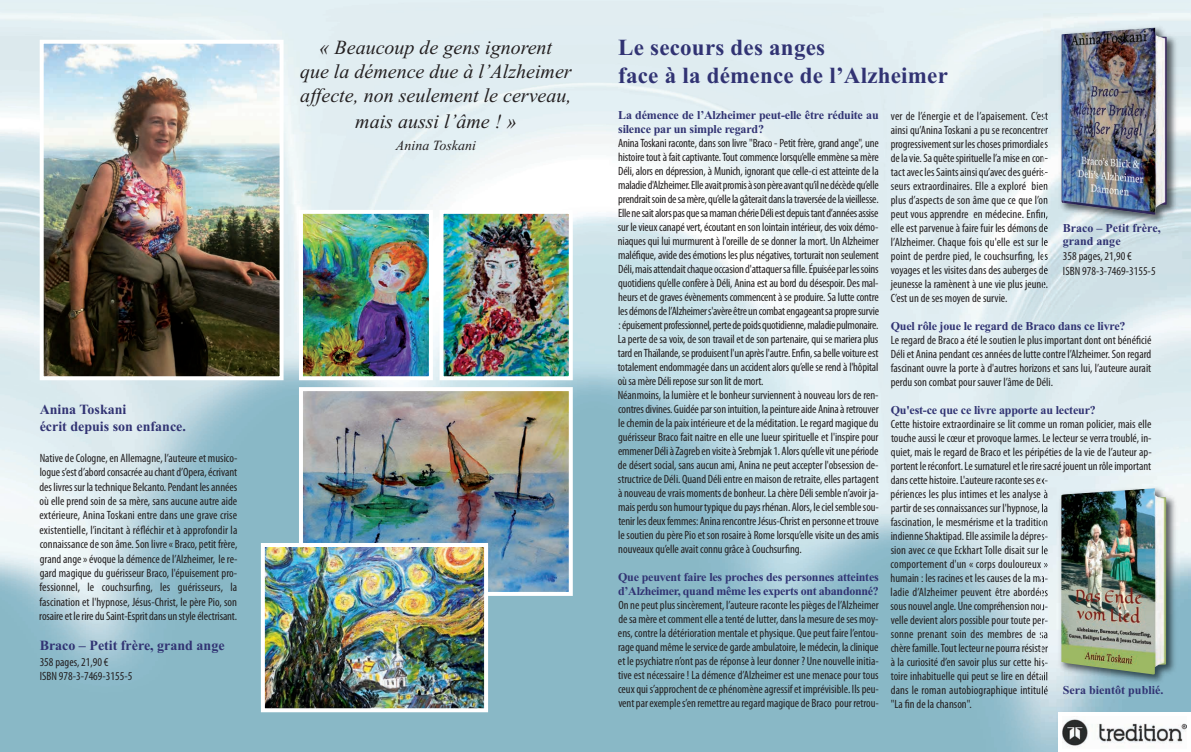
<style>
.page{position:relative;width:1191px;height:752px;background:#fff}
.page>*{position:absolute;margin:0;border:0;box-sizing:border-box;transform-origin:0 0}
.t1{font:700 23px/27.6px "Times New Roman";letter-spacing:.01em;color:#313373}
.t2{font:italic 20px/24px "Times New Roman";color:#231f20;text-align:center}
.t3{font:700 14px/16.8px "Times New Roman";color:#313373}
.t4{font:italic 14px "Times New Roman";color:#231f20}
.t5{font:condensed 12px/14px "Myriad Pro";letter-spacing:-.005em;color:#231f20;text-align:justify}
.t6{font:700 12px/14px "Times New Roman";letter-spacing:-.015em;color:#313373}
</style>
<div class="page">
<img style="left:45px;top:45px;width:233px;height:330px">
<div style="left:40px;top:40px;width:243px;height:340px;border:4px solid #fff"></div>
<img style="left:304px;top:215px;width:124px;height:160px">
<div style="left:299px;top:210px;width:134px;height:170px;border:4px solid #fff"></div>
<img style="left:304px;top:392px;width:264px;height:198px">
<div style="left:299px;top:387px;width:274px;height:208px;border:4px solid #fff"></div>
<img style="left:266px;top:547px;width:217px;height:159px">
<div style="left:261px;top:542px;width:227px;height:169px;border:4px solid #fff"></div>
<img style="left:444px;top:215px;width:124px;height:160px">
<div style="left:439px;top:210px;width:134px;height:170px;border:4px solid #fff"></div>
<img style="left:1041px;top:476px;width:150px;height:263px">
<svg style="left:1041px;top:478px;width:6px;height:34px"></svg>
<svg style="left:1041px;top:520px;width:6px;height:6px"></svg>
<svg style="left:1041px;top:534px;width:6px;height:20px"></svg>
<svg style="left:1044px;top:562px;width:3px;height:5px"></svg>
<svg style="left:1041px;top:576px;width:6px;height:6px"></svg>
<svg style="left:1041px;top:590px;width:6px;height:6px"></svg>
<svg style="left:1041px;top:604px;width:6px;height:6px"></svg>
<svg style="left:1042px;top:618px;width:5px;height:6px"></svg>
<svg style="left:1041px;top:632px;width:6px;height:6px"></svg>
<svg style="left:1041px;top:646px;width:7px;height:6px"></svg>
<svg style="left:1041px;top:660px;width:6px;height:34px"></svg>
<img style="left:1061px;top:488px;width:105px;height:186px">
<img style="left:1043px;top:13px;width:148px;height:293px">
<svg style="left:1043px;top:112px;width:4px;height:8px"></svg>
<svg style="left:1043px;top:128px;width:5px;height:6px"></svg>
<svg style="left:1043px;top:142px;width:4px;height:6px"></svg>
<svg style="left:1043px;top:156px;width:4px;height:6px"></svg>
<svg style="left:1043px;top:170px;width:4px;height:5px"></svg>
<svg style="left:1043px;top:184px;width:4px;height:6px"></svg>
<svg style="left:1043px;top:198px;width:4px;height:6px"></svg>
<svg style="left:1043px;top:212px;width:4px;height:7px"></svg>
<svg style="left:1044px;top:226px;width:3px;height:6px"></svg>
<svg style="left:1044px;top:240px;width:3px;height:6px"></svg>
<svg style="left:1043px;top:254px;width:4px;height:6px"></svg>
<svg style="left:1044px;top:268px;width:3px;height:6px"></svg>
<svg style="left:1043px;top:282px;width:4px;height:6px"></svg>
<img style="left:1061px;top:28px;width:106px;height:187px">
<div style="left:1058px;top:711px;width:133px;height:40px;background:#fff"></div>
<img style="left:1062px;top:719px;width:124px;height:29px">
<p class="t3" style="left:40px;top:400px;width:148px">Anina Toskani<br>écrit depuis son enfance.</p>
<p class="t5" style="left:39px;top:451px;width:200px;line-height:14.4px">NativedeCologne,en Allemagne, l’auteureetmusico&shy;logues’estd’abordconsacréeauchantd’Opera,écrivant deslivressur latechnique Belcanto.Pendant lesannées où elle prend soin de sa mère, sans aucune autre aide extérieure, Anina Toskani entre dans une grave crise existentielle, l’incitant à réfléchir et à approfondir la connaissancedeson âme.Son livre« Braco,petit frère, grandange»évoqueladémencedel’Alzheimer, lere&shy;gard magique du guérisseur Braco, l'épuisement pro&shy;fessionnel, le couchsurfing, les guérisseurs, la fascination et l'hypnose, Jésus-Christ, le père Pio, son rosaireetlerireduSaint-Espritdansun styleélectrisant.</p>
<p class="t3" style="left:40px;top:636px;width:186px">Braco – Petit frère, grand ange</p>
<p class="t5" style="left:40px;top:655px;width:94px;line-height:14.4px">358 pages, 21,90 €<br>ISBN 978-3-7469-3155-5</p>
<h2 class="t2" style="left:300px;top:35px;width:273px">« Beaucoup de gens ignorent<br>que la démence due à l’Alzheimer affecte, non seulement le cerveau,</h2>
<h2 class="t2" style="left:355px;top:109px;width:163px">mais aussi l’âme ! »</h2>
<p class="t4" style="left:396px;top:137px;width:81px">Anina Toskani</p>
<h1 class="t1" style="left:618px;top:34px;width:331px">Le secours des anges<br>face à la démence de l’Alzheimer</h1>
<p class="t6" style="left:618px;top:108px;width:262px">La démence de l’Alzheimer peut-elle être réduite au silence par un simple regard?</p>
<p class="t5" style="left:618px;top:137px;width:263px;text-align:left">AninaToskani raconte, dans son livre "Braco - Petit frère, grand ange", une histoire tout à fait captivante.Tout commence lorsqu’elle emmène sa mère Déli, alors en dépression, à Munich, ignorant que celle-ci est atteinte de la maladied'Alzheimer.Elleavaitpromisàsonpèreavantqu’ilnedécèdequ’elle prendraitsoindesamère,qu’ellelagâteraitdanslatraverséedelavieillesse.<br>EllenesaitalorspasquesamamanchérieDéliestdepuistantd’annéesassise sur le vieux canapé vert, écoutant en son lointain intérieur, des voix démo&shy;niaques qui lui murmurent à l'oreille de se donner la mort. Un Alzheimer maléfique, avide des émotions les plus négatives, torturait non seulement Déli,maisattendaitchaqueoccasion d'attaquersafille.Épuiséeparlessoins quotidiens qu’elle confère à Déli, Anina est au bord du désespoir. Des mal&shy;heurs et de graves évènements commencent à se produire. Sa lutte contre lesdémonsdel’Alzheimers'avèreêtreuncombatengageantsapropresurvie :épuisementprofessionnel,pertedepoidsquotidienne,maladiepulmonaire.<br>La perte de sa voix, de son travail et de son partenaire, qui se mariera plus tardenThaïlande,seproduisentl'un aprèsl'autre.Enfin,sabellevoitureest totalement endommagée dans un accident alors qu’elle se rend à l'hôpital oùsamère Déli reposesurson litdemort.<br>Néanmoins, la lumière et le bonheur surviennent à nouveau lors de ren&shy;contresdivines. Guidéeparson intuition, lapeintureaide Aninaàretrouver lechemin delapaixintérieureetdelaméditation.Leregardmagiquedu guérisseur Braco fait naitre en elle une lueur spirituelle et l'inspire pour emmener DéliàZagreben visiteàSrebrnjak1. Alorsqu’ellevitunepériode de désert social, sans aucun ami, Anina ne peut accepter l'obsession de&shy;structricede Déli. Quand Délientreenmaison deretraite,ellespartagent à nouveaudevraismomentsdebonheur.Lachère Délisemble n’avoir ja&shy;maisperduson humourtypiquedupaysrhénan. Alors, lecielsemblesou&shy;tenirlesdeuxfemmes: AninarencontreJésus-Christen personneettrouve lesoutien dupèrePioet son rosaireà Romelorsqu’ellevisiteun desamis nouveauxqu’elleavaitconnugrâceàCouchsurfing.</p>
<p class="t6" style="left:618px;top:570px;width:262px">Que peuvent faire les proches des personnes atteintes d’Alzheimer, quand même les experts ont abandonné?</p>
<p class="t5" style="left:618px;top:599px;width:262px">On nepeutplussincèrement, l’auteureracontelespiègesdel’Alzheimer desamèreetcommentelleatentédelutter,danslamesuredesesmoy&shy;ens,contreladétériorationmentaleetphysique. Quepeut fairel’entou&shy;ragequandmêmeleservicedegardeambulatoire, lemédecin, laclinique et lepsychiatre n’ontpasderéponseàleurdonner? Une nouvelleinitia&shy;tive est nécessaire ! La démence d’Alzheimer est une menace pour tous ceuxquis’approchentdecephénomèneagressifet imprévisible. Ilspeu&shy;ventparexemples’en remettreauregardmagiquede Braco pour retrou-</p>
<p class="t5" style="left:890px;top:110px;width:159px">ver de l’énergie et de l’apaisement. C’est ainsi qu’AninaToskani a pu se reconcentrer progressivementsur leschosesprimordiales delavie.Saquêtespirituellel’amiseen con&shy;tactaveclesSaintsainsiqu’avecdesguéris&shy;seurs extraordinaires. Elle a exploré bien plus d’aspects de son âme que ce que l’on peut vous apprendre en médecine. Enfin, elle est parvenue à faire fuir les démons de l’Alzheimer. Chaque fois qu'elle est sur le point de perdre pied, le couchsurfing, les voyages et les visites dans des auberges de jeunesse la ramènent à une vie plus jeune.<br>C’est un de ses moyen de survie.</p>
<p class="t6" style="left:890px;top:318px;width:236px">Quel rôle joue le regard de Braco dans ce livre?</p>
<p class="t5" style="left:890px;top:334px;width:262px">Le regard de Braco a été le soutien le plus important dont ont bénéficié Déliet Aninapendantcesannéesdeluttecontrel’Alzheimer.Son regard fascinant ouvre la porte à d'autres horizons et sans lui, l’auteure aurait perdu son combat pour sauver l’âme de Déli.</p>
<p class="t6" style="left:890px;top:402px;width:207px">Qu'est-ce que ce livre apporte au lecteur?</p>
<p class="t5" style="left:890px;top:418px;width:262px;text-align:left">Cette histoire extraordinaire se lit comme un roman policier, mais elle touche aussi le cœur et provoque larmes. Le lecteur se verra troublé, in&shy;quiet, mais le regard de Braco et les péripéties de la vie de l’auteur ap&shy;portentleréconfort.Lesurnatureletleriresacréjouentun rôleimportant danscette histoire.L'auteureracontesesex-<br>périences les plus intimes et les analyse à partirdesesconnaissancessur l'hypnose, la<br>fascination, le mesmérisme et la tradition indienneShaktipad.Elleassimileladépres-<br>sion avec ce que Eckhart Tolle disait sur le<br>comportement d'un « corps douloureux »<br>humain : les racines et les causes de la ma-<br>ladie d’Alzheimer peuvent être abordées<br>sous nouvelangle. Unecompréhension nou-<br>velle devient alors possible pour toute per-<br>sonne prenant soin des membres de sa<br>chèrefamille.Tout lecteur nepourrarésister<br>à la curiosité d’en savoir plus sur cette his-<br>toire inhabituelle qui peut se lire en détail<br>dans le roman autobiographique intitulé<br>"La fin de la chanson".</p>
<p class="t6" style="left:1063px;top:221px;width:99px;line-height:13px">Braco – Petit frère, grand ange</p>
<p class="t5" style="left:1063px;top:250px;width:94px;line-height:14.4px">358 pages, 21,90 €<br>ISBN 978-3-7469-3155-5</p>
<p class="t6" style="left:1063px;top:682px;width:102px">Sera bientôt publié.</p>
</div>
